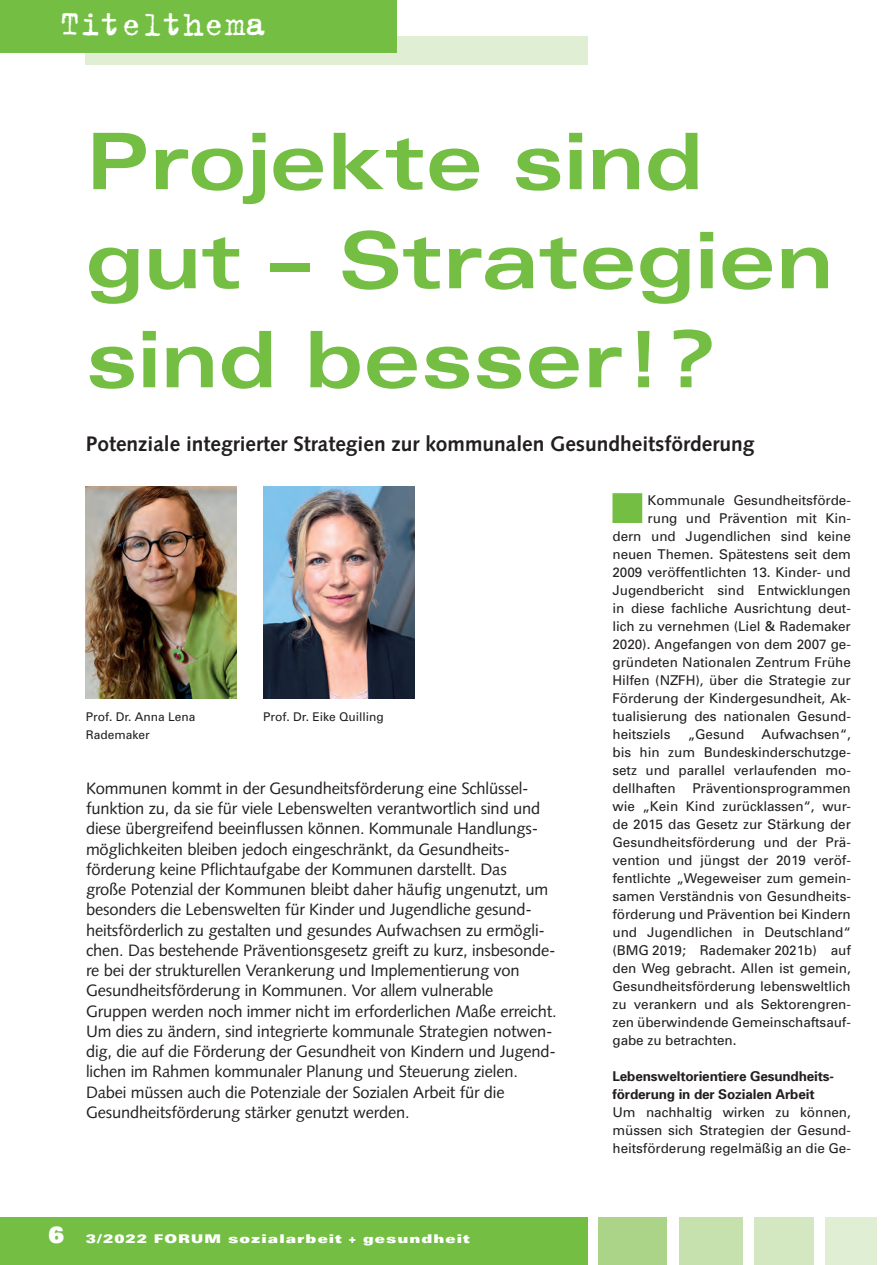
<style>
.page{position:relative;width:894px;height:1265px;background:#fff}
.page>*{position:absolute;margin:0;border:0;box-sizing:border-box;transform-origin:0 0}
.t1{font:700 expanded 78px/99px "Univers";color:#74bf43}
.t2{font:37.5px "Trixie";color:#fff}
.t3{font:700 21px "Syntax";color:#231f20}
.t4{font:16.5px/20.2px "Syntax";letter-spacing:-.01em;color:#231f20}
.t5{font:13.5px/18px "Univers";letter-spacing:-.005em;color:#231f20;text-align:justify}
.t6{font:700 13.5px/18px "Univers";letter-spacing:-.01em;color:#231f20}
.t7{font:12px/18px "Univers";color:#231f20}
.t8{font:900 expanded 12px "Univers";letter-spacing:.09em;color:#fff}
.s1{font-stretch:normal;font-size:22.5px}
</style>
<div class="page">
<div style="left:86px;top:37px;width:502px;height:28px;background:#e0eed4"></div>
<div style="left:599px;top:1216px;width:68px;height:48px;background:#abd489"></div>
<div style="left:678px;top:1216px;width:64px;height:48px;background:#c6e1ae"></div>
<div style="left:754px;top:1216px;width:59px;height:48px;background:#d3e8c0"></div>
<div style="left:825px;top:1216px;width:51px;height:48px;background:#e0eed4"></div>
<div style="left:0;top:1216px;width:588px;height:48px;background:#74bf43"></div>
<div style="left:0;top:0;width:396px;height:52px;background:#74bf43"></div>
<img style="left:86px;top:487px;width:151px;height:211px">
<div style="left:612px;top:493px;width:30px;height:30px;background:#74bf43;border:2px solid #74bf43"></div>
<img style="left:263px;top:487px;width:151px;height:211px">
<h2 class="t2" style="left:59px;top:0;width:208px">Titelthema</h2>
<h1 class="t1" style="left:86px;top:111px;width:749px">Projekte sind gut – Strategien sind besser!?</h1>
<h3 class="t3" style="left:86px;top:431px;width:670px">Potenziale integrierter Strategien zur kommunalen Gesundheitsförderung</h3>
<p class="t7" style="left:86px;top:708px;width:111px">Prof. Dr. Anna Lena<br>Rademaker</p>
<p class="t7" style="left:263px;top:708px;width:122px">Prof. Dr. Eike Quilling</p>
<p class="t4" style="left:86px;top:777px;width:472px">Kommunen kommt in der Gesundheitsförderung eine Schlüssel&shy;funktion zu, da sie für viele Lebenswelten verantwortlich sind und diese übergreifend beeinflussen können. Kommunale Handlungs&shy;möglichkeiten bleiben jedoch eingeschränkt, da Gesundheits&shy;förderung keine Pflichtaufgabe der Kommunen darstellt. Das<br>große Potenzial der Kommunen bleibt daher häufig ungenutzt, um besonders die Lebenswelten für Kinder und Jugendliche gesund&shy;heitsförderlich zu gestalten und gesundes Aufwachsen zu ermögli&shy;chen. Das bestehende Präventionsgesetz greift zu kurz, insbesonde&shy;re bei der strukturellen Verankerung und Implementierung von Gesundheitsförderung in Kommunen. Vor allem vulnerable Gruppen werden noch immer nicht im erforderlichen Maße erreicht.<br>Um dies zu ändern, sind integrierte kommunale Strategien notwen&shy;dig, die auf die Förderung der Gesundheit von Kindern und Jugend&shy;lichen im Rahmen kommunaler Planung und Steuerung zielen.<br>Dabei müssen auch die Potenziale der Sozialen Arbeit für die Gesundheitsförderung stärker genutzt werden.</p>
<p class="t8" style="left:49px;top:1231px;width:422px"><span class="s1">6</span> 3/2022 FORUM sozialarbeit + gesundheit</p>
<p class="t5" style="left:647px;top:491px;width:205px">Kommunale Gesundheitsförde-</p>
<p class="t5" style="left:647px;top:509px;width:205px">rung und Prävention mit Kin-</p>
<p class="t5" style="left:612px;top:527px;width:240px">dern und Jugendlichen sind keine</p>
<p class="t5" style="left:612px;top:545px;width:240px">neuen Themen. Spätestens seit dem</p>
<p class="t5" style="left:612px;top:563px;width:240px">2009 veröffentlichten 13. Kinder- und</p>
<p class="t5" style="left:612px;top:581px;width:240px">Jugendbericht sind Entwicklungen</p>
<p class="t5" style="left:612px;top:599px;width:240px">in diese fachliche Ausrichtung deut-</p>
<p class="t5" style="left:612px;top:617px;width:240px">lich zu vernehmen (Liel &amp; Rademaker</p>
<p class="t5" style="left:612px;top:635px;width:240px">2020). Angefangen von dem 2007 ge-</p>
<p class="t5" style="left:612px;top:653px;width:240px">gründeten Nationalen Zentrum Frühe</p>
<p class="t5" style="left:612px;top:671px;width:240px">Hilfen (NZFH), über die Strategie zur</p>
<p class="t5" style="left:612px;top:689px;width:240px">Förderung der Kindergesundheit, Ak-</p>
<p class="t5" style="left:612px;top:707px;width:240px">tualisierung des nationalen Gesund-</p>
<p class="t5" style="left:612px;top:725px;width:59px">heitsziels</p>
<p class="t5" style="left:687px;top:725px;width:58px">„Gesund</p>
<p class="t5" style="left:612px;top:725px;width:240px;text-indent:149px">Aufwachsen“, bis hin zum Bundeskinderschutzge&shy;setz und parallel verlaufenden mo&shy;dellhaften Präventionsprogrammen wie „Kein Kind zurücklassen“, wur&shy;de 2015 das Gesetz zur Stärkung der Gesundheitsförderung und der Prä&shy;vention und jüngst der 2019 veröf&shy;fentlichte „Wegeweiser zum gemein&shy;samen Verständnis von Gesundheits&shy;förderung und Prävention bei Kindern und Jugendlichen in Deutschland“ (BMG 2019; Rademaker 2021b) auf den Weg gebracht. Allen ist gemein, Gesundheitsförderung lebensweltlich zu verankern und als Sektorengren&shy;zen überwindende Gemeinschaftsauf&shy;gabe zu betrachten.</p>
<p class="t6" style="left:612px;top:1067px;width:223px">Lebensweltorientiere Gesundheits&shy;förderung in der Sozialen Arbeit</p>
<p class="t5" style="left:612px;top:1103px;width:240px">Um nachhaltig wirken zu können, müssen sich Strategien der Gesund&shy;heitsförderung regelmäßig an die Ge-</p>
</div>
